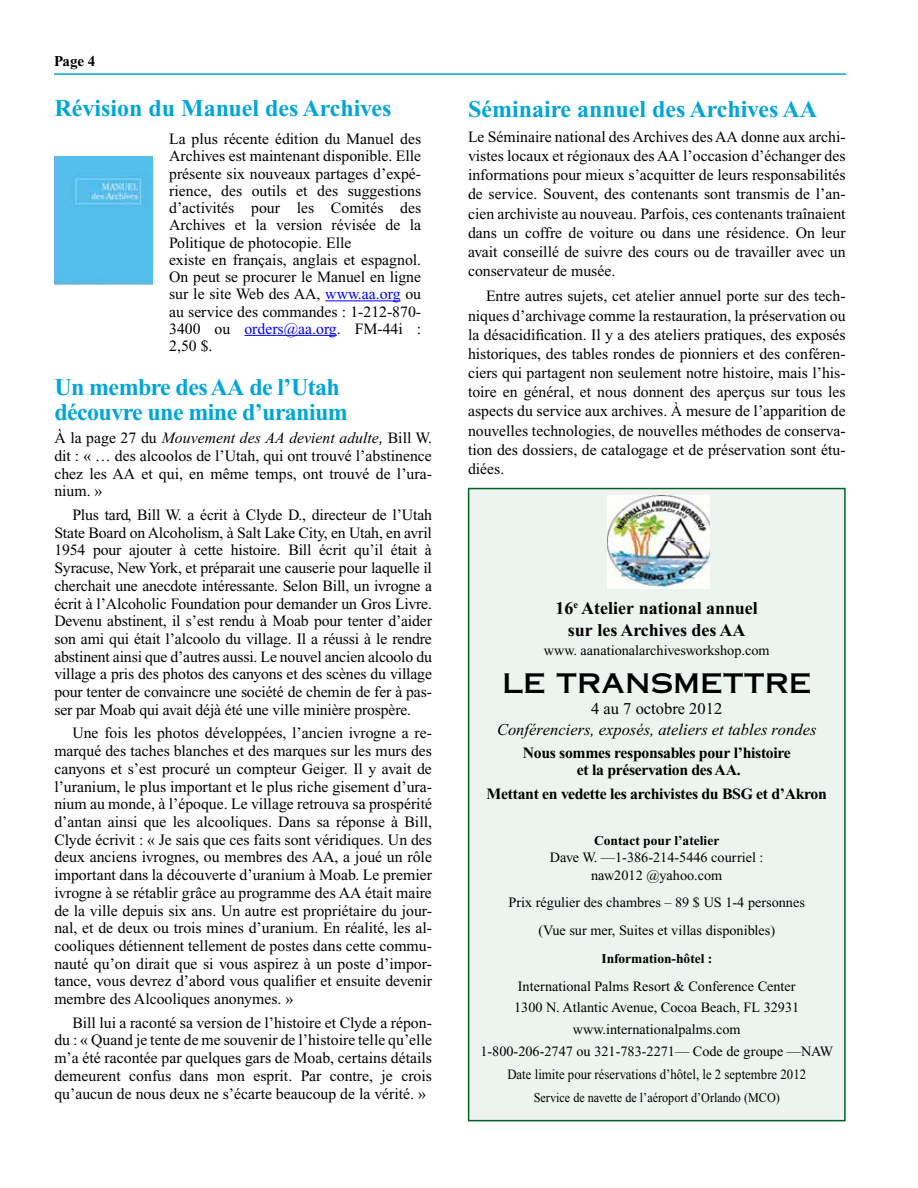
<style>
.page{position:relative;width:918px;height:1188px;background:#fff}
.page>*{position:absolute;margin:0;border:0;box-sizing:border-box;transform-origin:0 0}
.t1{font:27px "Copperplate Gothic Std 31 AB";color:#000}
.t2{font:700 24px/24.5px "Times New Roman";letter-spacing:-.015em;color:#00a5d9}
.t3{font:700 18px/21.6px "Times New Roman";color:#000;text-align:center}
.t4{font:italic 16.5px "Times New Roman";color:#000}
.t5{font:16.5px "Times New Roman";color:#000}
.t6{font:15.75px/17.7px "Times New Roman";color:#000;text-align:justify}
.t7{font:700 15.75px/17.2px "Times New Roman";letter-spacing:-.02em;color:#000;text-align:center}
.t8{font:700 15px "Times New Roman";color:#000}
.t9{font:14.25px/21.8px "Times New Roman";color:#000;text-align:center}
.t10{font:14.25px "Times New Roman";color:#000;scale:.9 1}
.t11{font:13.5px "Times New Roman";color:#000;scale:.9 1}
.t12{font:700 13.5px "Times New Roman";color:#000}
.s1{color:#00f}
.s2{font-style:italic}
.s3{font-family:"Arial";font-style:italic}
</style>
<div class="page">
<hr style="left:54px;top:73px;width:792px;height:2px;background:#00a5d9">
<hr style="left:325px;top:300px;width:76px;height:1px;background:#00f">
<hr style="left:244px;top:335px;width:93px;height:1px;background:#00f">
<img style="left:54px;top:157px;width:99px;height:129px">
<div style="left:469px;top:489px;width:376px;height:632px;background:#edf4f0"></div>
<div style="left:468px;top:488px;width:378px;height:633px;border:2px solid #006227"></div>
<img style="left:607px;top:495px;width:103px;height:93px">
<p class="t8" style="left:54px;top:52px;width:43px">Page 4</p>
<h2 class="t2" style="left:54px;top:96px;width:339px">Révision du Manuel des Archives</h2>
<p class="t6" style="left:169px;top:130px;width:254px;line-height:17.2px;text-align:left">La plus récente édition du Manuel des Archives est maintenant disponible. Elle présente six nouveaux partages d’expé&shy;rience, des outils et des suggestions d’activités pour les Comités des Archives et la version révisée de la Politique de photocopie. Elle<br>existe en français, anglais et espagnol.<br>On peut se procurer le Manuel en ligne sur le site Web des AA, <span class="s1">www.aa.org</span> ou au service des commandes : 1-212-870- 3400 ou <span class="s1">orders@aa.org</span>. FM-44i :<br>2,50 $.</p>
<h2 class="t2" style="left:54px;top:375px;width:295px">Un membre des AA de l’Utah découvre une mine d’uranium</h2>
<p class="t6" style="left:54px;top:429px;width:379px">À la page 27 du <span class="s2">Mouvement des AA devient adulte</span><span class="s3">,</span> Bill W. dit : « … des alcoolos de l’Utah, qui ont trouvé l’abstinence chez les AA et qui, en même temps, ont trouvé de l’ura&shy;nium. »</p>
<p class="t6" style="left:54px;top:506px;width:379px;text-indent:18px">Plus tard, Bill W. a écrit à Clyde D., directeur de l’Utah State Board on Alcoholism, à Salt Lake City, en Utah, en avril 1954 pour ajouter à cette histoire. Bill écrit qu’il était à Syracuse, New York, et préparait une causerie pour laquelle il cherchait une anecdote intéressante. Selon Bill, un ivrogne a écrit à l’Alcoholic Foundation pour demander un Gros Livre.<br>Devenu abstinent, il s’est rendu à Moab pour tenter d’aider son ami qui était l’alcoolo du village. Il a réussi à le rendre abstinent ainsi que d’autres aussi. Le nouvel ancien alcoolo du village a pris des photos des canyons et des scènes du village pour tenter de convaincre une société de chemin de fer à pas&shy;ser par Moab qui avait déjà été une ville minière prospère.</p>
<p class="t6" style="left:54px;top:724px;width:379px;text-indent:18px">Une fois les photos développées, l’ancien ivrogne a re&shy;marqué des taches blanches et des marques sur les murs des canyons et s’est procuré un compteur Geiger. Il y avait de l’uranium, le plus important et le plus riche gisement d’ura&shy;nium au monde, à l’époque. Le village retrouva sa prospérité d’antan ainsi que les alcooliques. Dans sa réponse à Bill, Clyde écrivit : « Je sais que ces faits sont véridiques. Un des deux anciens ivrognes, ou membres des AA, a joué un rôle important dans la découverte d’uranium à Moab. Le premier ivrogne à se rétablir grâce au programme des AA était maire de la ville depuis six ans. Un autre est propriétaire du jour&shy;nal, et de deux ou trois mines d’uranium. En réalité, les al&shy;cooliques détiennent tellement de postes dans cette commu&shy;nauté qu’on dirait que si vous aspirez à un poste d’impor&shy;tance, vous devrez d’abord vous qualifier et ensuite devenir membre des Alcooliques anonymes. »</p>
<p class="t6" style="left:54px;top:1014px;width:379px;text-indent:18px">Bill lui a raconté sa version de l’histoire et Clyde a répon&shy;du : « Quand je tente de me souvenir de l’histoire telle qu’elle m’a été racontée par quelques gars de Moab, certains détails demeurent confus dans mon esprit. Par contre, je crois qu’aucun de nous deux ne s’écarte beaucoup de la vérité. »</p>
<h2 class="t2" style="left:468px;top:97px;width:351px">Séminaire annuel des Archives AA</h2>
<p class="t6" style="left:468px;top:127px;width:379px;line-height:19.2px">Le Séminaire national des Archives des AA donne aux archi&shy;vistes locaux et régionaux des AA l’occasion d’échanger des informations pour mieux s’acquitter de leurs responsabilités de service. Souvent, des contenants sont transmis de l’an&shy;cien archiviste au nouveau. Parfois, ces contenants traînaient dans un coffre de voiture ou dans une résidence. On leur avait conseillé de suivre des cours ou de travailler avec un conservateur de musée.</p>
<p class="t6" style="left:468px;top:287px;width:379px;line-height:19.2px;text-indent:18px">Entre autres sujets, cet atelier annuel porte sur des tech&shy;niques d’archivage comme la restauration, la préservation ou la désacidification. Il y a des ateliers pratiques, des exposés historiques, des tables rondes de pionniers et des conféren&shy;ciers qui partagent non seulement notre histoire, mais l’his&shy;toire en général, et nous donnent des aperçus sur tous les aspects du service aux archives. À mesure de l’apparition de nouvelles technologies, de nouvelles méthodes de conserva&shy;tion des dossiers, de catalogage et de préservation sont étu&shy;diées.</p>
<p class="t3" style="left:556px;top:597px;width:204px">16<sup>e</sup> Atelier national annuel sur les Archives des AA</p>
<p class="t9" style="left:544px;top:640px;width:227px">www. aanationalarchivesworkshop.com</p>
<h1 class="t1" style="left:502px;top:667px;width:310px">LE TRANSMETTRE</h1>
<p class="t5" style="left:591px;top:699px;width:133px">4 au 7 octobre 2012</p>
<p class="t4" style="left:497px;top:721px;width:321px">Conférenciers, exposés, ateliers et tables rondes</p>
<p class="t7" style="left:523px;top:744px;width:270px">Nous sommes responsables pour l’histoire et la préservation des AA.</p>
<p class="t7" style="left:487px;top:785px;width:342px">Mettant en vedette les archivistes du BSG et d’Akron</p>
<p class="t12" style="left:594px;top:833px;width:127px">Contact pour l’atelier</p>
<p class="t9" style="left:550px;top:849px;width:215px;line-height:17.2px">Dave W. —1-386-214-5446 courriel : naw2012 @yahoo.com</p>
<p class="t9" style="left:509px;top:889px;width:298px;line-height:27.8px">Prix régulier des chambres – 89 $ US 1-4 personnes (Vue sur mer, Suites et villas disponibles)</p>
<p class="t12" style="left:601px;top:951px;width:113px">Information-hôtel :</p>
<p class="t9" style="left:480px;top:975px;width:354px">International Palms Resort &amp; Conference Center<br>1300 N. Atlantic Avenue, Cocoa Beach, FL 32931 www.internationalpalms.com<br>1-800-206-2747 ou 321-783-2271— Code de groupe —NAW</p>
<p class="t10" style="left:507px;top:1067px;width:333px">Date limite pour réservations d’hôtel, le 2 septembre 2012</p>
<p class="t11" style="left:534px;top:1090px;width:275px">Service de navette de l’aéroport d’Orlando (MCO)</p>
</div>
